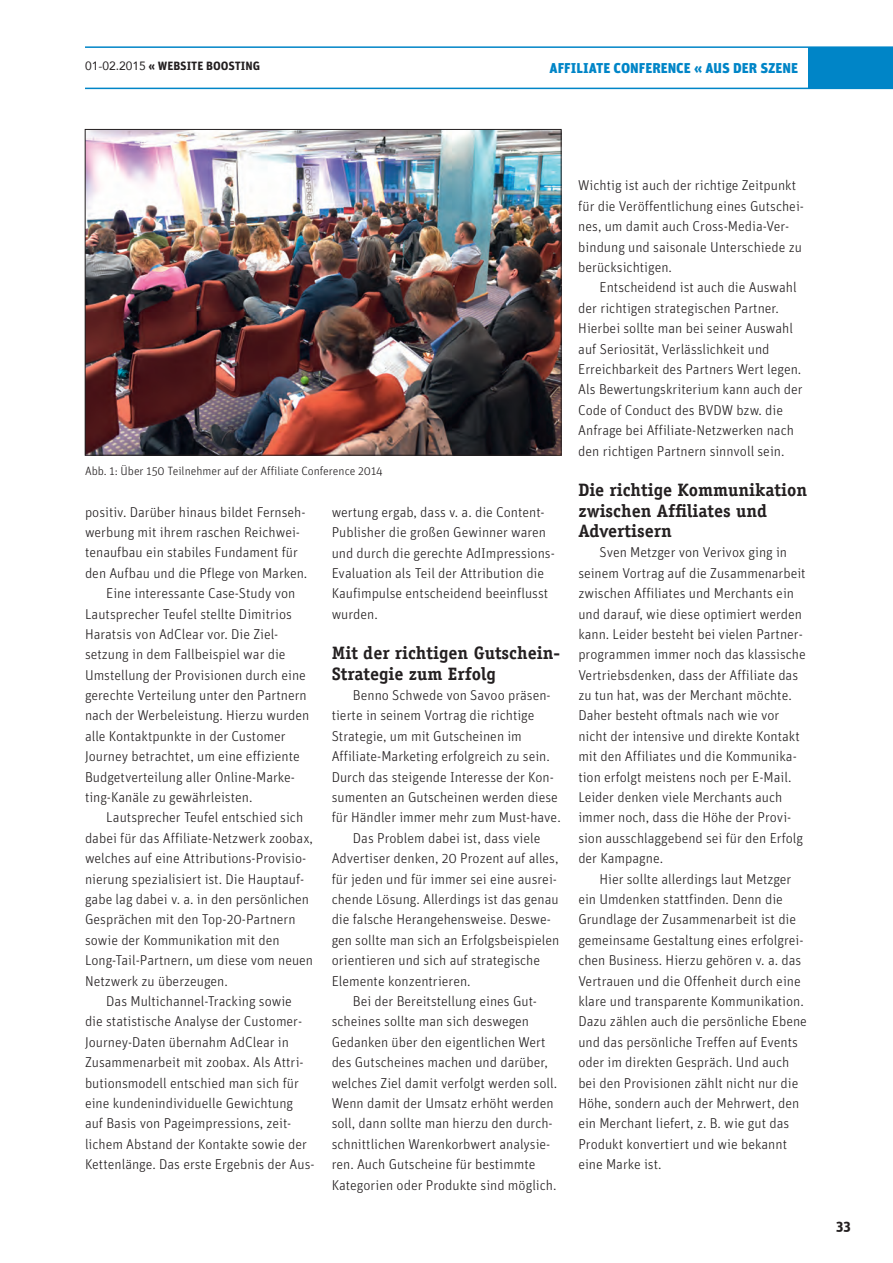
<style>
.page{position:relative;width:893px;height:1263px;background:#fff}
.page>*{position:absolute;margin:0;border:0;box-sizing:border-box;transform-origin:0 0}
.t1{font:700 18px/20.4px "Officina Serif Std";color:#231f20}
.t2{font:300 14.25px/20.4px "Unit";color:#231f20}
.t3{font:900 14.25px "Unit";color:#0085c7}
.t4{font:700 14.25px "Unit";color:#231f20}
.t5{font:300 12px "Unit";color:#231f20}
.t6{font:700 12px "Unit";color:#231f20}
.s1{font-family:"Avenir";font-weight:400}
</style>
<div class="page">
<div style="left:808px;top:47px;width:85px;height:41px;background:#0085c7"></div>
<hr style="left:85px;top:46px;width:808px;height:2px;background:#0085c7">
<hr style="left:85px;top:88px;width:808px;height:1px;background:#0085c7">
<img style="left:87px;top:131px;width:472px;height:322px">
<div style="left:85px;top:129px;width:476px;height:326px;border:1px solid #231f20"></div>
<p class="t6" style="left:85px;top:59px;width:177px"><span class="s1">01-02.2015</span> « WEBSITE BOOSTING</p>
<p class="t3" style="left:549px;top:59px;width:250px">AFFILIATE CONFERENCE « AUS DER SZENE</p>
<p class="t5" style="left:85px;top:464px;width:299px">Abb. 1: Über 150 Teilnehmer auf der Affiliate Conference 2014</p>
<p class="t2" style="left:85px;top:501px;width:222px">positiv. Darüber hinaus bildet Fernseh-</p>
<p class="t2" style="left:85px;top:522px;width:217px">werbung mit ihrem raschen Reichwei-</p>
<p class="t2" style="left:85px;top:542px;width:214px">tenaufbau ein stabiles Fundament für</p>
<p class="t2" style="left:85px;top:562px;width:224px">den Aufbau und die Pflege von Marken.</p>
<p class="t2" style="left:106px;top:583px;width:191px">Eine interessante Case-Study von</p>
<p class="t2" style="left:85px;top:603px;width:208px">Lautsprecher Teufel stellte Dimitrios</p>
<p class="t2" style="left:85px;top:624px;width:195px">Haratsis von AdClear vor. Die Ziel-</p>
<p class="t2" style="left:85px;top:644px;width:202px">setzung in dem Fallbeispiel war die</p>
<p class="t2" style="left:85px;top:664px;width:222px">Umstellung der Provisionen durch eine</p>
<p class="t2" style="left:85px;top:685px;width:223px">gerechte Verteilung unter den Partnern</p>
<p class="t2" style="left:85px;top:705px;width:226px">nach der Werbeleistung. Hierzu wurden</p>
<p class="t2" style="left:85px;top:726px;width:202px">alle Kontaktpunkte in der Customer</p>
<p class="t2" style="left:85px;top:746px;width:216px">Journey betrachtet, um eine effiziente</p>
<p class="t2" style="left:85px;top:766px;width:212px">Budgetverteilung aller Online-Marke-</p>
<p class="t2" style="left:85px;top:787px;width:169px">ting-Kanäle zu gewährleisten.</p>
<p class="t2" style="left:106px;top:807px;width:198px">Lautsprecher Teufel entschied sich</p>
<p class="t2" style="left:85px;top:827px;width:230px">dabei für das Affiliate-Netzwerk zoobax,</p>
<p class="t2" style="left:85px;top:848px;width:223px">welches auf eine Attributions-Provisio-</p>
<p class="t2" style="left:85px;top:868px;width:221px">nierung spezialisiert ist. Die Hauptauf-</p>
<p class="t2" style="left:85px;top:889px;width:226px">gabe lag dabei v. a. in den persönlichen</p>
<p class="t2" style="left:85px;top:909px;width:212px">Gesprächen mit den Top-20-Partnern</p>
<p class="t2" style="left:85px;top:929px;width:196px">sowie der Kommunikation mit den</p>
<p class="t2" style="left:85px;top:950px;width:230px">Long-Tail-Partnern, um diese vom neuen</p>
<p class="t2" style="left:85px;top:970px;width:144px">Netzwerk zu überzeugen.</p>
<p class="t2" style="left:106px;top:991px;width:187px">Das Multichannel-Tracking sowie</p>
<p class="t2" style="left:85px;top:1011px;width:219px">die statistische Analyse der Customer-</p>
<p class="t2" style="left:85px;top:1031px;width:205px">Journey-Daten übernahm AdClear in</p>
<p class="t2" style="left:85px;top:1052px;width:220px">Zusammenarbeit mit zoobax. Als Attri-</p>
<p class="t2" style="left:85px;top:1072px;width:215px">butionsmodell entschied man sich für</p>
<p class="t2" style="left:85px;top:1093px;width:210px">eine kundenindividuelle Gewichtung</p>
<p class="t2" style="left:85px;top:1113px;width:208px">auf Basis von Pageimpressions, zeit-</p>
<p class="t2" style="left:85px;top:1133px;width:223px">lichem Abstand der Kontakte sowie der</p>
<p class="t2" style="left:85px;top:1154px;width:231px">Kettenlänge. Das erste Ergebnis der Aus-</p>
<p class="t2" style="left:332px;top:501px;width:225px">wertung ergab, dass v. a. die Content-Publisher die großen Gewinner waren und durch die gerechte AdImpressions-Evaluation als Teil der Attribution die Kaufimpulse entscheidend beeinflusst wurden.</p>
<p class="t1" style="left:332px;top:643px;width:230px">Mit der richtigen Gutschein-<br>Strategie zum Erfolg</p>
<p class="t2" style="left:353px;top:685px;width:199px">Benno Schwede von Savoo präsen-</p>
<p class="t2" style="left:332px;top:705px;width:204px">tierte in seinem Vortrag die richtige</p>
<p class="t2" style="left:332px;top:725px;width:192px">Strategie, um mit Gutscheinen im</p>
<p class="t2" style="left:332px;top:746px;width:220px">Affiliate-Marketing erfolgreich zu sein.</p>
<p class="t2" style="left:332px;top:766px;width:224px">Durch das steigende Interesse der Kon-</p>
<p class="t2" style="left:332px;top:787px;width:228px">sumenten an Gutscheinen werden diese</p>
<p class="t2" style="left:332px;top:807px;width:231px">für Händler immer mehr zum Must-have.</p>
<p class="t2" style="left:353px;top:827px;width:189px">Das Problem dabei ist, dass viele</p>
<p class="t2" style="left:332px;top:848px;width:228px">Advertiser denken, 20 Prozent auf alles,</p>
<p class="t2" style="left:332px;top:868px;width:227px">für jeden und für immer sei eine ausrei-</p>
<p class="t2" style="left:332px;top:889px;width:228px">chende Lösung. Allerdings ist das genau</p>
<p class="t2" style="left:332px;top:909px;width:221px">die falsche Herangehensweise. Deswe-</p>
<p class="t2" style="left:332px;top:929px;width:229px">gen sollte man sich an Erfolgsbeispielen</p>
<p class="t2" style="left:332px;top:950px;width:210px">orientieren und sich auf strategische</p>
<p class="t2" style="left:332px;top:970px;width:141px">Elemente konzentrieren.</p>
<p class="t2" style="left:353px;top:991px;width:186px">Bei der Bereitstellung eines Gut-</p>
<p class="t2" style="left:332px;top:1011px;width:199px">scheines sollte man sich deswegen</p>
<p class="t2" style="left:332px;top:1031px;width:215px">Gedanken über den eigentlichen Wert</p>
<p class="t2" style="left:332px;top:1052px;width:218px">des Gutscheines machen und darüber,</p>
<p class="t2" style="left:332px;top:1072px;width:227px">welches Ziel damit verfolgt werden soll.</p>
<p class="t2" style="left:332px;top:1093px;width:224px">Wenn damit der Umsatz erhöht werden</p>
<p class="t2" style="left:332px;top:1113px;width:223px">soll, dann sollte man hierzu den durch-</p>
<p class="t2" style="left:332px;top:1133px;width:220px">schnittlichen Warenkorbwert analysie-</p>
<p class="t2" style="left:332px;top:1154px;width:205px">ren. Auch Gutscheine für bestimmte</p>
<p class="t2" style="left:332px;top:1174px;width:226px">Kategorien oder Produkte sind möglich.</p>
<p class="t2" style="left:578px;top:175px;width:227px">Wichtig ist auch der richtige Zeitpunkt für die Veröffentlichung eines Gutschei&shy;nes, um damit auch Cross-Media-Ver&shy;bindung und saisonale Unterschiede zu berücksichtigen.</p>
<p class="t2" style="left:578px;top:277px;width:226px;text-indent:21px">Entscheidend ist auch die Auswahl der richtigen strategischen Partner.<br>Hierbei sollte man bei seiner Auswahl auf Seriosität, Verlässlichkeit und Erreichbarkeit des Partners Wert legen.<br>Als Bewertungskriterium kann auch der Code of Conduct des BVDW bzw. die Anfrage bei Affiliate-Netzwerken nach den richtigen Partnern sinnvoll sein.</p>
<p class="t1" style="left:578px;top:480px;width:230px">Die richtige Kommunikation zwischen Affiliates und<br>Advertisern</p>
<p class="t2" style="left:578px;top:542px;width:229px;text-indent:21px">Sven Metzger von Verivox ging in seinem Vortrag auf die Zusammenarbeit zwischen Affiliates und Merchants ein und darauf, wie diese optimiert werden kann. Leider besteht bei vielen Partner&shy;programmen immer noch das klassische Vertriebsdenken, dass der Affiliate das zu tun hat, was der Merchant möchte.<br>Daher besteht oftmals nach wie vor nicht der intensive und direkte Kontakt mit den Affiliates und die Kommunika&shy;tion erfolgt meistens noch per E-Mail.<br>Leider denken viele Merchants auch immer noch, dass die Höhe der Provi&shy;sion ausschlaggebend sei für den Erfolg der Kampagne.</p>
<p class="t2" style="left:578px;top:868px;width:230px;text-indent:21px">Hier sollte allerdings laut Metzger ein Umdenken stattfinden. Denn die Grundlage der Zusammenarbeit ist die gemeinsame Gestaltung eines erfolgrei&shy;chen Business. Hierzu gehören v. a. das Vertrauen und die Offenheit durch eine klare und transparente Kommunikation.<br>Dazu zählen auch die persönliche Ebene und das persönliche Treffen auf Events oder im direkten Gespräch. Und auch bei den Provisionen zählt nicht nur die Höhe, sondern auch der Mehrwert, den ein Merchant liefert, z. B. wie gut das Produkt konvertiert und wie bekannt eine Marke ist.</p>
<p class="t4" style="left:836px;top:1216px;width:16px">33</p>
</div>
